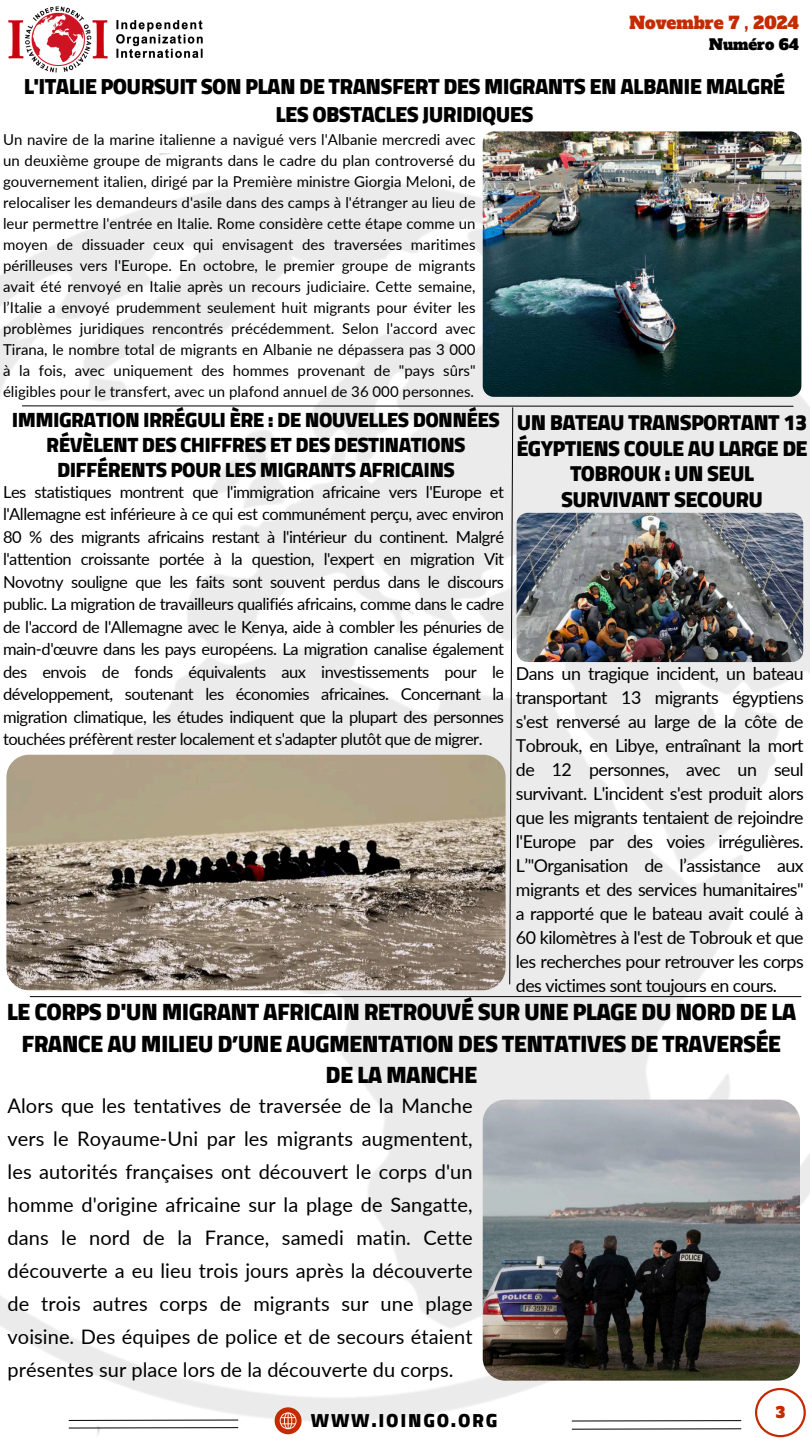
<style>
.page{position:relative;width:810px;height:1440px;background:#fff}
.page>*{position:absolute;margin:0;border:0;box-sizing:border-box;transform-origin:0 0}
.t1{font:900 24px/31.5px "Cairo";letter-spacing:-.03em;color:#000;text-align:center}
.t2{font:900 22.2px/28.5px "Cairo";letter-spacing:-.03em;color:#000;text-align:center}
.t3{font:900 22px/25.5px "Cairo";letter-spacing:-.03em;color:#000;text-align:center}
.t4{font:900 21px/24.8px "Cairo";letter-spacing:-.03em;color:#000;text-align:center}
.t5{font:20px/33px "Lato";letter-spacing:.005em;color:#000;text-align:justify}
.t6{font:900 19.2px "Cairo";letter-spacing:.09em;color:#000}
.t7{font:17.8px/24px "Lato";letter-spacing:-.03em;color:#000;text-align:justify}
.t8{font:16.7px "Alfa Slab One";color:#c42b00}
.t9{font:16.5px/22.5px "Lato";letter-spacing:-.03em;color:#000;text-align:justify}
.t10{font:15px/21px "Lato";color:#000;text-align:justify}
.t11{font:15px "Alfa Slab One";color:#c42b00}
.t12{font:14.7px "Alfa Slab One";color:#000}
</style>
<div class="page">
<img style="left:0;top:153px;width:810px;height:1283px">
<img style="left:517px;top:513px;width:286px;height:149px;border-radius:11px">
<img style="left:483px;top:131px;width:318px;height:266px;border-radius:11px">
<hr style="left:30px;top:996px;width:771px;height:1px;background:#000">
<svg style="left:755px;top:1388px;width:51px;height:49px"></svg>
<svg style="left:68px;top:1419px;width:171px;height:2px"></svg>
<svg style="left:275px;top:1407px;width:27px;height:27px"></svg>
<svg style="left:68px;top:1427px;width:171px;height:2px"></svg>
<svg style="left:571px;top:1420px;width:171px;height:2px"></svg>
<svg style="left:571px;top:1428px;width:171px;height:2px"></svg>
<svg style="left:22px;top:405px;width:772px;height:580px"></svg>
<img style="left:6px;top:755px;width:500px;height:235px;border-radius:22px">
<img style="left:8px;top:6px;width:195px;height:67px">
<img style="left:483px;top:1100px;width:317px;height:281px;border-radius:23px">
<p class="t8" style="left:629px;top:11px;width:171px">Novembre 7 , 2024</p>
<p class="t12" style="left:709px;top:35px;width:91px">Numéro 64</p>
<h2 class="t2" style="left:24px;top:72px;width:763px">L'ITALIE POURSUIT SON PLAN DE TRANSFERT DES MIGRANTS EN ALBANIE MALGRÉ<br>LES OBSTACLES JURIDIQUES</h2>
<h4 class="t10" style="left:3px;top:129px;width:474px">Un navire de la marine italienne a navigué vers l'Albanie mercredi avec un deuxième groupe de migrants dans le cadre du plan controversé du gouvernement italien, dirigé par la Première ministre Giorgia Meloni, de relocaliser les demandeurs d'asile dans des camps à l'étranger au lieu de leur permettre l'entrée en Italie. Rome considère cette étape comme un moyen de dissuader ceux qui envisagent des traversées maritimes périlleuses vers l'Europe. En octobre, le premier groupe de migrants avait été renvoyé en Italie après un recours judiciaire. Cette semaine, l’Italie a envoyé prudemment seulement huit migrants pour éviter les problèmes juridiques rencontrés précédemment. Selon l'accord avec Tirana, le nombre total de migrants en Albanie ne dépassera pas 3 000 à la fois, avec uniquement des hommes provenant de "pays sûrs" éligibles pour le transfert, avec un plafond annuel de 36 000 personnes.</h4>
<h3 class="t4" style="left:12px;top:407px;width:490px">IMMIGRATION IRRÉGULI ÈRE : DE NOUVELLES DONNÉES<br>RÉVÈLENT DES CHIFFRES ET DES DESTINATIONS<br>DIFFÉRENTS POUR LES MIGRANTS AFRICAINS</h3>
<p class="t9" style="left:3px;top:480px;width:503px">Les statistiques montrent que l'immigration africaine vers l'Europe et l'Allemagne est inférieure à ce qui est communément perçu, avec environ 80 % des migrants africains restant à l'intérieur du continent. Malgré l'attention croissante portée à la question, l'expert en migration Vit Novotny souligne que les faits sont souvent perdus dans le discours public. La migration de travailleurs qualifiés africains, comme dans le cadre de l'accord de l'Allemagne avec le Kenya, aide à combler les pénuries de main-d'œuvre dans les pays européens. La migration canalise également des envois de fonds équivalents aux investissements pour le développement, soutenant les économies africaines. Concernant la migration climatique, les études indiquent que la plupart des personnes touchées préfèrent rester localement et s'adapter plutôt que de migrer.</p>
<h1 class="t3" style="left:516px;top:410px;width:293px">UN BATEAU TRANSPORTANT 13<br>ÉGYPTIENS COULE AU LARGE DE<br>TOBROUK : UN SEUL<br>SURVIVANT SECOURU</h1>
<p class="t7" style="left:516px;top:661px;width:289px">Dans un tragique incident, un bateau transportant 13 migrants égyptiens s'est renversé au large de la côte de Tobrouk, en Libye, entraînant la mort de 12 personnes, avec un seul survivant. L'incident s'est produit alors que les migrants tentaient de rejoindre l'Europe par des voies irrégulières.<br>L’"Organisation de l’assistance aux migrants et des services humanitaires" a rapporté que le bateau avait coulé à 60 kilomètres à l'est de Tobrouk et que les recherches pour retrouver les corps des victimes sont toujours en cours.</p>
<p class="t1" style="left:7px;top:996px;width:791px">LE CORPS D'UN MIGRANT AFRICAIN RETROUVÉ SUR UNE PLAGE DU NORD DE LA<br>FRANCE AU MILIEU D’UNE AUGMENTATION DES TENTATIVES DE TRAVERSÉE<br>DE LA MANCHE</p>
<p class="t5" style="left:8px;top:1089px;width:466px">Alors que les tentatives de traversée de la Manche vers le Royaume-Uni par les migrants augmentent, les autorités françaises ont découvert le corps d'un homme d'origine africaine sur la plage de Sangatte, dans le nord de la France, samedi matin. Cette découverte a eu lieu trois jours après la découverte de trois autres corps de migrants sur une plage voisine. Des équipes de police et de secours étaient présentes sur place lors de la découverte du corps.</p>
<p class="t6" style="left:311px;top:1409px;width:188px">WWW.IOINGO.ORG</p>
<p class="t11" style="left:776px;top:1402px;width:11px">3</p>
</div>
